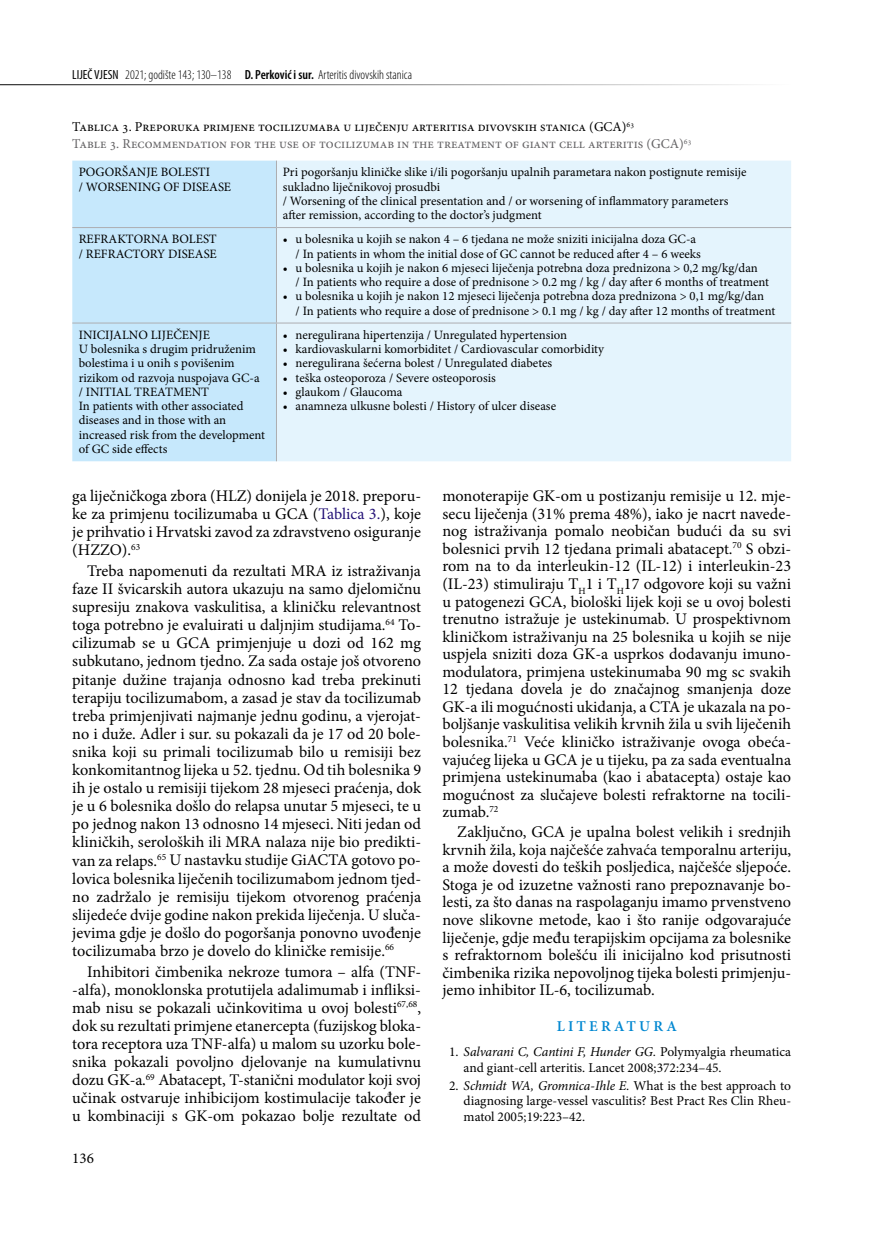
<style>
.page{position:relative;width:872px;height:1234px;background:#fff}
.page>*{position:absolute;margin:0;border:0;box-sizing:border-box;transform-origin:0 0}
.t1{font:16.2px/18.1px "Minion Pro";color:#000;text-align:justify}
.t2{font:600 15px "Minion Pro";letter-spacing:.21em;color:#0087d1}
.t3{font:15px "Minion Pro";color:#000}
.t4{font:13.5px/15.8px "Minion Pro";color:#000}
.t5{font:13.5px/17.1px "Minion Pro";color:#646365}
.t6{font:300 condensed 13.2px "Myriad Pro";color:#000}
.t7{font:12.75px/14.2px "Minion Pro";color:#000}
.s1{font-weight:400}
.s2{font-weight:600}
.s3{color:#000}
.s4{color:#231177}
.s5{font-style:italic}
</style>
<div class="page">
<hr style="left:0;top:84px;width:791px;height:1px;background:#000">
<div style="left:72px;top:160px;width:204px;height:301px;background:#c6e8fc"></div>
<div style="left:277px;top:160px;width:514px;height:301px;background:#e4f4fd"></div>
<hr style="left:276px;top:160px;width:1px;height:67px;background:#adaeb1">
<hr style="left:72px;top:227px;width:204px;height:1px;background:#adaeb1">
<hr style="left:276px;top:227px;width:515px;height:1px;background:#adaeb1">
<hr style="left:276px;top:228px;width:1px;height:94px;background:#adaeb1">
<hr style="left:72px;top:322px;width:204px;height:1px;background:#adaeb1">
<hr style="left:276px;top:322px;width:515px;height:1px;background:#adaeb1">
<hr style="left:276px;top:323px;width:1px;height:138px;background:#adaeb1">
<p class="t6" style="left:72px;top:67px;width:341px"><span class="s1">LIJEČ VJESN</span> 2021; godište 143; 130–138 <span class="s2">D. Perković i sur.</span> Arteritis divovskih stanica</p>
<p class="t5" style="left:72px;top:118px;width:620px"><span class="s3">Tablica 3. Preporuka primjene tocilizumaba u liječenju arteritisa divovskih stanica (GCA)</span><sup>63<br></sup>Table 3. Recommendation for the use of tocilizumab in the treatment of giant cell arteritis (GCA)<sup>63</sup></p>
<p class="t7" style="left:79px;top:165px;width:154px">POGORŠANJE BOLESTI<br>/ WORSENING OF DISEASE</p>
<p class="t7" style="left:283px;top:165px;width:465px">Pri pogoršanju kliničke slike i/ili pogoršanju upalnih parametara nakon postignute remisije sukladno liječnikovoj prosudbi<br>/ Worsening of the clinical presentation and / or worsening of inflammatory parameters after remission, according to the doctor’s judgment</p>
<p class="t7" style="left:79px;top:232px;width:140px">REFRAKTORNA BOLEST / REFRACTORY DISEASE</p>
<p class="t7" style="left:296px;top:232px;width:407px;text-indent:-13px">• u bolesnika u kojih se nakon 4 – 6 tjedana ne može sniziti inicijalna doza GC-a / In patients in whom the initial dose of GC cannot be reduced after 4 – 6 weeks</p>
<p class="t7" style="left:296px;top:260px;width:475px;text-indent:-13px">• u bolesnika u kojih je nakon 6 mjeseci liječenja potrebna doza prednizona &gt; 0,2 mg/kg/dan<br>/ In patients who require a dose of prednisone &gt; 0.2 mg / kg / day after 6 months of treatment</p>
<p class="t7" style="left:296px;top:289px;width:481px;text-indent:-13px">• u bolesnika u kojih je nakon 12 mjeseci liječenja potrebna doza prednizona &gt; 0,1 mg/kg/dan<br>/ In patients who require a dose of prednisone &gt; 0.1 mg / kg / day after 12 months of treatment</p>
<p class="t7" style="left:79px;top:327px;width:188px">INICIJALNO LIJEČENJE<br>U bolesnika s drugim pridruženim bolestima i u onih s povišenim rizikom od razvoja nuspojava GC-a / INITIAL TREATMENT<br>In patients with other associated diseases and in those with an increased risk from the development of GC side effects</p>
<p class="t7" style="left:283px;top:327px;width:286px">• neregulirana hipertenzija / Unregulated hypertension</p>
<p class="t7" style="left:283px;top:342px;width:323px">• kardiovaskularni komorbiditet / Cardiovascular comorbidity</p>
<p class="t7" style="left:283px;top:356px;width:271px">• neregulirana šećerna bolest / Unregulated diabetes</p>
<p class="t7" style="left:283px;top:370px;width:214px">• teška osteoporoza / Severe osteoporosis</p>
<p class="t7" style="left:283px;top:384px;width:121px">• glaukom / Glaucoma</p>
<p class="t7" style="left:283px;top:399px;width:275px">• anamneza ulkusne bolesti / History of ulcer disease</p>
<p class="t1" style="left:72px;top:487px;width:350px">ga liječničkoga zbora (HLZ) donijela je 2018. preporu&shy;ke za primjenu tocilizumaba u GCA (<span class="s4">Tablica 3.</span>), koje je prihvatio i Hrvatski zavod za zdravstveno osiguranje (HZZO).<sup>63</sup></p>
<p class="t1" style="left:72px;top:561px;width:351px;text-indent:15px">Treba napomenuti da rezultati MRA iz istraživanja faze II švicarskih autora ukazuju na samo djelomičnu supresiju znakova vaskulitisa, a kliničku relevantnost toga potrebno je evaluirati u daljnjim studijama.<sup>64</sup> To&shy;cilizumab se u GCA primjenjuje u dozi od 162 mg subkutano, jednom tjedno. Za sada ostaje još otvoreno pitanje dužine trajanja odnosno kad treba prekinuti terapiju tocilizumabom, a zasad je stav da tocilizumab treba primjenjivati najmanje jednu godinu, a vjerojat&shy;no i duže. Adler i sur. su pokazali da je 17 od 20 bole&shy;snika koji su primali tocilizumab bilo u remisiji bez konkomitantnog lijeka u 52. tjednu. Od tih bolesnika 9 ih je ostalo u remisiji tijekom 28 mjeseci praćenja, dok je u 6 bolesnika došlo do relapsa unutar 5 mjeseci, te u po jednog nakon 13 odnosno 14 mjeseci. Niti jedan od kliničkih, seroloških ili MRA nalaza nije bio predikti&shy;van za relaps.<sup>65</sup> U nastavku studije GiACTA gotovo po&shy;lovica bolesnika liječenih tocilizumabom jednom tjed&shy;no zadržalo je remisiju tijekom otvorenog praćenja slijedeće dvije godine nakon prekida liječenja. U sluča&shy;jevima gdje je došlo do pogoršanja ponovno uvođenje tocilizumaba brzo je dovelo do kliničke remisije.<sup>66</sup></p>
<p class="t1" style="left:72px;top:962px;width:351px;text-indent:15px">Inhibitori čimbenika nekroze tumora – alfa (TNF--alfa), monoklonska protutijela adalimumab i infliksi&shy;mab nisu se pokazali učinkovitima u ovoj bolesti<sup>67,68</sup>, dok su rezultati primjene etanercepta (fuzijskog bloka&shy;tora receptora uza TNF-alfa) u malom su uzorku bole&shy;snika pokazali povoljno djelovanje na kumulativnu dozu GK-a.<sup>69</sup> Abatacept, T-stanični modulator koji svoj učinak ostvaruje inhibicijom kostimulacije također je u kombinaciji s GK-om pokazao bolje rezultate od</p>
<p class="t3" style="left:72px;top:1147px;width:23px">136</p>
<p class="t1" style="left:442px;top:487px;width:350px;line-height:17.5px">monoterapije GK-om u postizanju remisije u 12. mje&shy;secu liječenja (31% prema 48%), iako je nacrt navede&shy;nog istraživanja pomalo neobičan budući da su svi bolesnici prvih 12 tjedana primali abatacept.<sup>70</sup> S obzi&shy;rom na to da interleukin-12 (IL-12) i interleukin-23 (IL-23) stimuliraju T<sub>H</sub>1 i T<sub>H</sub>17 odgovore koji su važni u patogenezi GCA, biološki lijek koji se u ovoj bolesti trenutno istražuje je ustekinumab. U prospektivnom kliničkom istraživanju na 25 bolesnika u kojih se nije uspjela sniziti doza GK-a usprkos dodavanju imuno&shy;modulatora, primjena ustekinumaba 90 mg sc svakih 12 tjedana dovela je do značajnog smanjenja doze GK-a ili mogućnosti ukidanja, a CTA je ukazala na po&shy;boljšanje vaskulitisa velikih krvnih žila u svih liječenih bolesnika.<sup>71</sup> Veće kliničko istraživanje ovoga obeća&shy;vajućeg lijeka u GCA je u tijeku, pa za sada eventualna primjena ustekinumaba (kao i abatacepta) ostaje kao mogućnost za slučajeve bolesti refraktorne na tocili&shy;zumab.<sup>72</sup></p>
<p class="t1" style="left:442px;top:823px;width:350px;line-height:17.5px;text-indent:15px">Zaključno, GCA je upalna bolest velikih i srednjih krvnih žila, koja najčešće zahvaća temporalnu arteriju, a može dovesti do teških posljedica, najčešće sljepoće.<br>Stoga je od izuzetne važnosti rano prepoznavanje bo&shy;lesti, za što danas na raspolaganju imamo prvenstveno nove slikovne metode, kao i što ranije odgovarajuće liječenje, gdje među terapijskim opcijama za bolesnike s refraktornom bolešću ili inicijalno kod prisutnosti čimbenika rizika nepovoljnog tijeka bolesti primjenju&shy;jemo inhibitor IL-6, tocilizumab.</p>
<p class="t2" style="left:556px;top:1015px;width:118px">LITE RA TU RA</p>
<p class="t4" style="left:463px;top:1043px;width:329px;text-indent:-15px">1. <span class="s5">Salvarani C, Cantini F, Hunder GG.</span> Polymyalgia rheumatica and giant-cell arteritis. Lancet 2008;372:234–45.</p>
<p class="t4" style="left:463px;top:1077px;width:329px;text-align:justify;text-indent:-15px">2. <span class="s5">Schmidt WA, Gromnica-Ihle E.</span> What is the best approach to diagnosing large-vessel vasculitis? Best Pract Res Clin Rheu&shy;matol 2005;19:223–42.</p>
</div>
